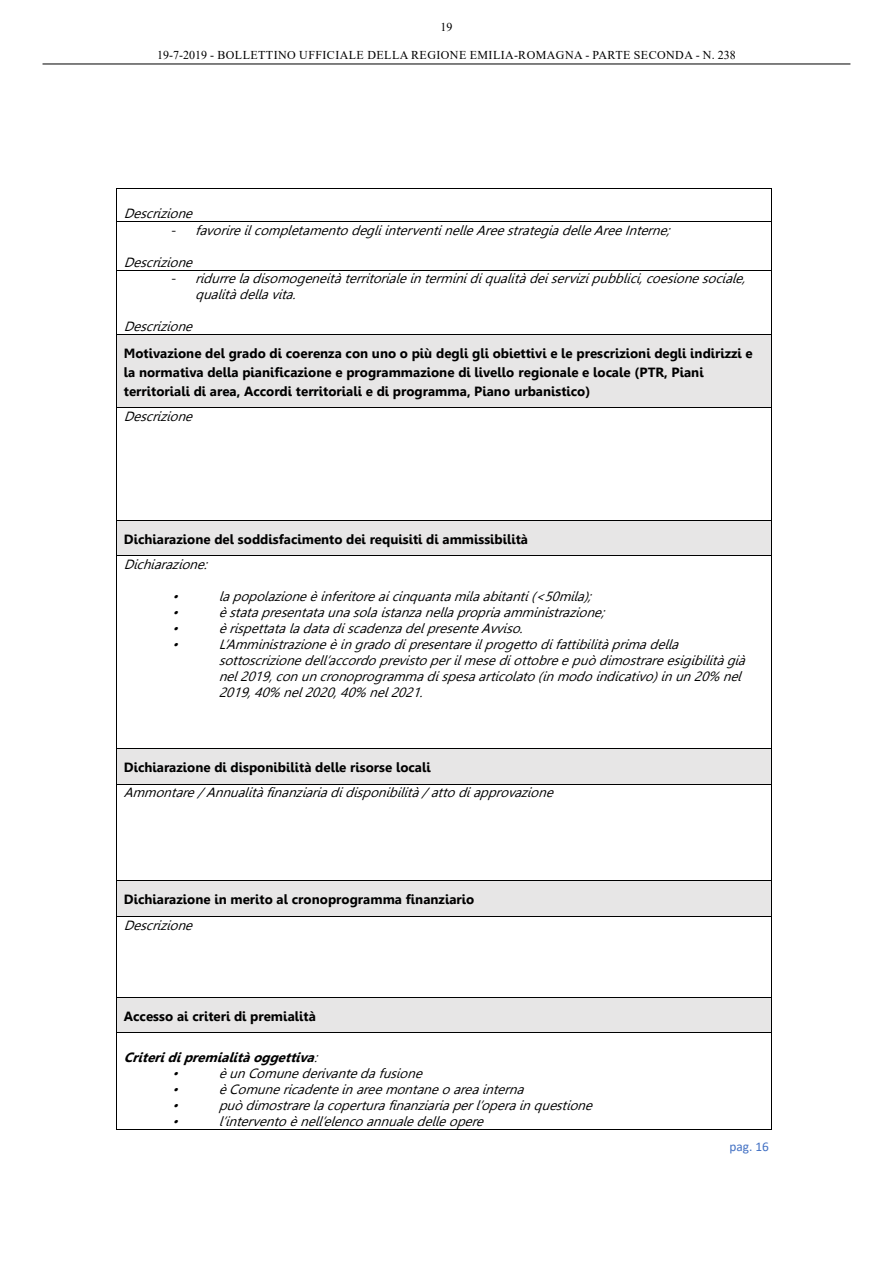
<style>
.page{position:relative;width:893px;height:1263px;background:#fff}
.page>*{position:absolute;margin:0;border:0;box-sizing:border-box;transform-origin:0 0}
.t1{font:italic 13.35px/16px "Leelawadee";color:#000}
.t2{font:700 13.35px/18.8px "Leelawadee";color:#000}
.t3{font:italic 700 13.35px/16px "Leelawadee";color:#000}
.t4{font:13.35px "Calibri";color:#4472c4}
.t5{font:12px "Times New Roman";letter-spacing:.035em;color:#000}
.s1{font-style:normal}
.s2{font-weight:400}
</style>
<div class="page">
<hr style="left:43px;top:64px;width:807px;height:1px;background:#000">
<hr style="left:117px;top:188px;width:654px;height:1px;background:#000">
<hr style="left:116px;top:189px;width:1px;height:32px;background:#000">
<hr style="left:771px;top:189px;width:1px;height:32px;background:#000">
<hr style="left:117px;top:221px;width:654px;height:1px;background:#000">
<hr style="left:116px;top:222px;width:1px;height:48px;background:#000">
<hr style="left:771px;top:222px;width:1px;height:48px;background:#000">
<hr style="left:117px;top:270px;width:654px;height:1px;background:#000">
<hr style="left:116px;top:270px;width:1px;height:64px;background:#000">
<hr style="left:771px;top:270px;width:1px;height:64px;background:#000">
<div style="left:117px;top:335px;width:654px;height:72px;background:#e7e6e6"></div>
<hr style="left:117px;top:334px;width:654px;height:1px;background:#000">
<hr style="left:116px;top:335px;width:1px;height:72px;background:#000">
<hr style="left:771px;top:335px;width:1px;height:72px;background:#000">
<hr style="left:117px;top:407px;width:654px;height:1px;background:#000">
<hr style="left:116px;top:408px;width:1px;height:112px;background:#000">
<hr style="left:771px;top:408px;width:1px;height:112px;background:#000">
<div style="left:117px;top:521px;width:654px;height:34px;background:#e7e6e6"></div>
<hr style="left:117px;top:520px;width:654px;height:1px;background:#000">
<hr style="left:116px;top:521px;width:1px;height:34px;background:#000">
<hr style="left:771px;top:521px;width:1px;height:34px;background:#000">
<hr style="left:117px;top:555px;width:654px;height:1px;background:#000">
<hr style="left:116px;top:556px;width:1px;height:192px;background:#000">
<hr style="left:771px;top:556px;width:1px;height:192px;background:#000">
<div style="left:117px;top:749px;width:654px;height:35px;background:#e7e6e6"></div>
<hr style="left:117px;top:748px;width:654px;height:1px;background:#000">
<hr style="left:116px;top:749px;width:1px;height:35px;background:#000">
<hr style="left:771px;top:749px;width:1px;height:35px;background:#000">
<hr style="left:117px;top:784px;width:654px;height:1px;background:#000">
<hr style="left:116px;top:784px;width:1px;height:96px;background:#000">
<hr style="left:771px;top:784px;width:1px;height:96px;background:#000">
<div style="left:117px;top:881px;width:654px;height:35px;background:#e7e6e6"></div>
<hr style="left:117px;top:880px;width:654px;height:1px;background:#000">
<hr style="left:116px;top:881px;width:1px;height:35px;background:#000">
<hr style="left:771px;top:881px;width:1px;height:35px;background:#000">
<hr style="left:117px;top:916px;width:654px;height:1px;background:#000">
<hr style="left:116px;top:917px;width:1px;height:80px;background:#000">
<hr style="left:771px;top:917px;width:1px;height:80px;background:#000">
<div style="left:117px;top:997px;width:654px;height:35px;background:#e7e6e6"></div>
<hr style="left:117px;top:997px;width:654px;height:1px;background:#000">
<hr style="left:116px;top:997px;width:1px;height:35px;background:#000">
<hr style="left:771px;top:997px;width:1px;height:35px;background:#000">
<hr style="left:117px;top:1032px;width:654px;height:1px;background:#000">
<hr style="left:116px;top:1033px;width:1px;height:96px;background:#000">
<hr style="left:117px;top:1129px;width:654px;height:1px;background:#000">
<hr style="left:771px;top:1033px;width:1px;height:96px;background:#000">
<p class="t5" style="left:440px;top:19px;width:13px">19</p>
<p class="t5" style="left:157px;top:47px;width:494px">19-7-2019 - BOLLETTINO UFFICIALE DELLA REGIONE EMILIA-ROMAGNA - PARTE SECONDA</p>
<p class="t5" style="left:696px;top:47px;width:42px">- N. 238</p>
<p class="t1" style="left:124px;top:205px;width:75px">Descrizione</p>
<p class="t1" style="left:171px;top:222px;width:505px"><span class="s1">-</span> favorireilcompletamentodegliinterventinelleAreestrategiadelleAreeInterne;</p>
<p class="t1" style="left:124px;top:254px;width:75px">Descrizione</p>
<p class="t1" style="left:195px;top:271px;width:556px;text-indent:-24px"><span class="s1">-</span> ridurreladisomogeneitàterritorialeinterminidiqualitàdeiservizipubblici,coesionesociale, qualitàdellavita.</p>
<p class="t1" style="left:124px;top:319px;width:75px">Descrizione</p>
<p class="t2" style="left:124px;top:344px;width:630px">Motivazione del grado di coerenza con uno o più degli gli obiettivi e le prescrizioni degli indirizzi e la normativa della pianificazione e programmazione di livello regionale e locale (PTR, Piani territoriali di area, Accordi territoriali e di programma, Piano urbanistico)</p>
<p class="t1" style="left:124px;top:408px;width:75px">Descrizione</p>
<p class="t2" style="left:124px;top:530px;width:406px">Dichiarazione del soddisfacimento dei requisiti di ammissibilità</p>
<p class="t1" style="left:124px;top:556px;width:89px">Dichiarazione:</p>
<p class="t1" style="left:172px;top:588px;width:12px">•</p>
<p class="t1" style="left:219px;top:588px;width:379px">lapopolazioneèinferitoreaicinquantamilaabitanti(&lt;50mila);</p>
<p class="t1" style="left:172px;top:604px;width:12px">•</p>
<p class="t1" style="left:219px;top:604px;width:392px">èstatapresentata unasolaistanza nellapropriaamministrazione;</p>
<p class="t1" style="left:172px;top:620px;width:12px">•</p>
<p class="t1" style="left:219px;top:620px;width:310px">èrispettata ladatadiscadenzadelpresenteAvviso.</p>
<p class="t1" style="left:172px;top:636px;width:12px">•</p>
<p class="t1" style="left:219px;top:636px;width:533px">L’Amministrazioneè ingradodipresentareilprogettodifattibilitàprimadella sottoscrizionedell’accordoprevistoperilmesediottobreepuòdimostrareesigibilitàgià nel2019,conuncronoprogrammadispesaarticolato(inmodoindicativo)inun20% nel 2019,40% nel2020,40% nel2021.</p>
<p class="t2" style="left:124px;top:758px;width:308px">Dichiarazione di disponibilità delle risorse locali</p>
<p class="t1" style="left:124px;top:785px;width:436px">Ammontare/Annualitàfinanziariadidisponibilità/attodiapprovazione</p>
<p class="t2" style="left:124px;top:890px;width:352px">Dichiarazione in merito al cronoprogramma finanziario</p>
<p class="t1" style="left:124px;top:917px;width:75px">Descrizione</p>
<p class="t2" style="left:124px;top:1007px;width:193px">Accesso ai criteri di premialità</p>
<p class="t3" style="left:172px;top:1049px;width:152px;text-indent:-48px">Criteridipremialitàoggettiva<span class="s2">: •</span></p>
<p class="t1" style="left:219px;top:1065px;width:210px">èunComune derivantedafusione</p>
<p class="t1" style="left:172px;top:1081px;width:12px">•</p>
<p class="t1" style="left:219px;top:1081px;width:311px">èComune ricadente inareemontaneo area interna</p>
<p class="t1" style="left:172px;top:1097px;width:12px">•</p>
<p class="t1" style="left:219px;top:1097px;width:380px">puòdimostrarela coperturafinanziaria perl’operainquestione</p>
<p class="t1" style="left:172px;top:1113px;width:12px">•</p>
<p class="t1" style="left:219px;top:1113px;width:271px">l’intervento è nell’elencoannualedelleopere</p>
<p class="t4" style="left:729px;top:1137px;width:41px">pag. 16</p>
</div>
